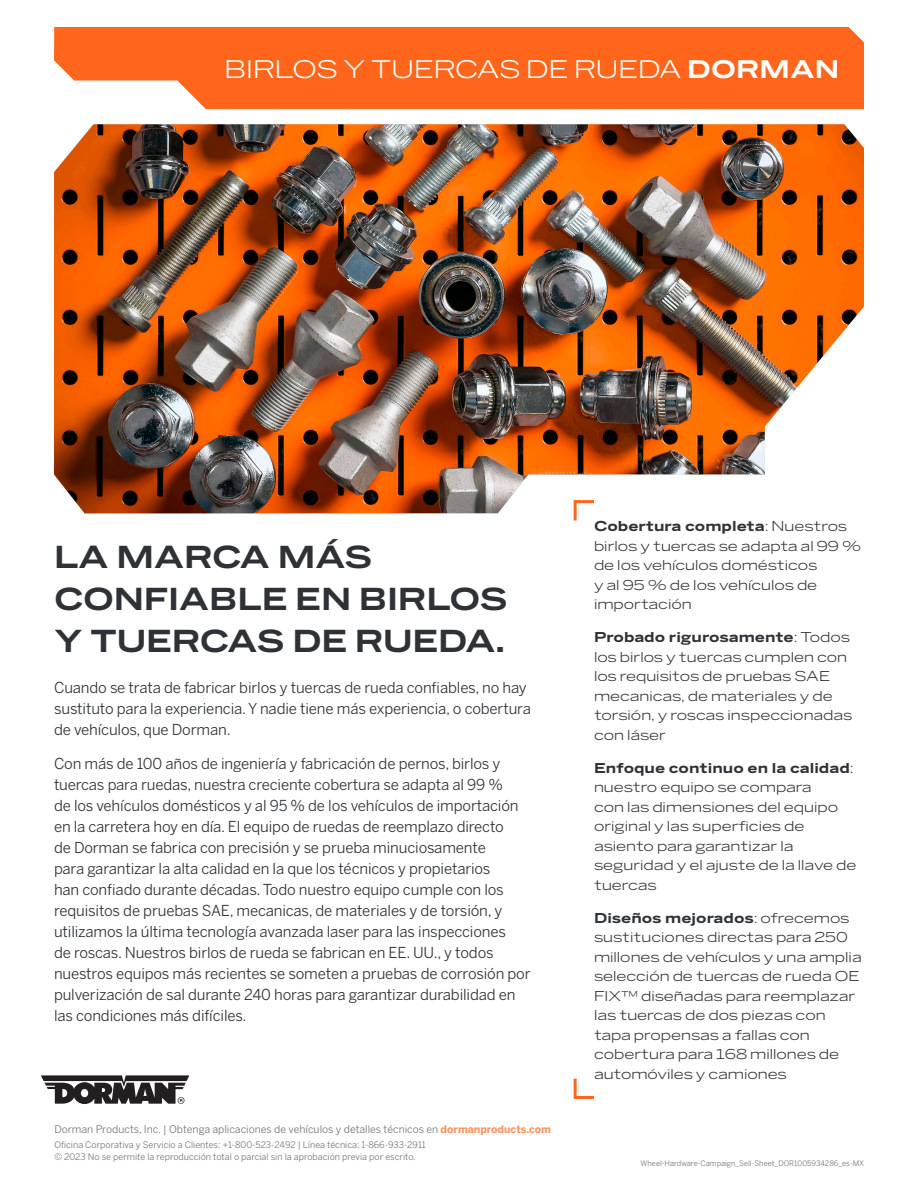
<style>
.page{position:relative;width:918px;height:1188px;background:#fff}
.page>*{position:absolute;margin:0;border:0;box-sizing:border-box;transform-origin:0 0}
.Subheadline{font:700 30px/42px "Benton Sans Wide";letter-spacing:-.01em;color:#2e3237}
.Headline{font:24px "Benton Sans Wide";letter-spacing:.005em;color:#fff}
.Main_Copy{font:15px/21px "Benton Sans";letter-spacing:-.01em;color:#2e3237}
.Value_Bullets{font:13.5px/19.5px "Benton Sans Wide";color:#2e3237}
.t1{font:10.5px "Benton Sans";color:#727376}
.t2{font:9px/12px "Benton Sans";color:#727376}
.t3{font:7.5px "Benton Sans";color:#727376}
.s1{font-weight:700}
.s2{font-weight:700;color:#ff9058}
</style>
<div class="page">
<svg style="left:41px;top:1075px;width:148px;height:29px"></svg>
<img style="left:54px;top:124px;width:810px;height:389px">
<div style="left:54px;top:27px;width:810px;height:82px;background:#ff661c"></div>
<svg style="left:572px;top:499px;width:25px;height:22px"></svg>
<svg style="left:573px;top:1078px;width:21px;height:21px"></svg>
<p class="Headline" style="left:224px;top:54px;width:617px">BIRLOS Y TUERCAS DE RUEDA <span class="s1">DORMAN</span></p>
<p class="Subheadline" style="left:54px;top:537px;width:455px">LA MARCA MÁS<br>CONFIABLE EN BIRLOS<br>Y TUERCAS DE RUEDA.</p>
<p class="Main_Copy" style="left:54px;top:677px;width:479px">Cuando se trata de fabricar birlos y tuercas de rueda confiables, no hay sustituto para la experiencia. Y nadie tiene más experiencia, o cobertura de vehículos, que Dorman.</p>
<p class="Main_Copy" style="left:54px;top:753px;width:478px">Con más de 100 años de ingeniería y fabricación de pernos, birlos y tuercas para ruedas, nuestra creciente cobertura se adapta al 99 %<br>de los vehículos domésticos y al 95 % de los vehículos de importación en la carretera hoy en día. El equipo de ruedas de reemplazo directo<br>de Dorman se fabrica con precisión y se prueba minuciosamente<br>para garantizar la alta calidad en la que los técnicos y propietarios<br>han confiado durante décadas. Todo nuestro equipo cumple con los requisitos de pruebas SAE, mecanicas, de materiales y de torsión, y utilizamos la última tecnología avanzada laser para las inspecciones<br>de roscas. Nuestros birlos de rueda se fabrican en EE. UU., y todos nuestros equipos más recientes se someten a pruebas de corrosión por pulverización de sal durante 240 horas para garantizar durabilidad en las condiciones más difíciles.</p>
<p class="t1" style="left:54px;top:1123px;width:498px">Dorman Products, Inc. | Obtenga aplicaciones de vehículos y detalles técnicos en <span class="s2">dormanproducts.com</span></p>
<p class="t2" style="left:54px;top:1138px;width:373px">Oficina Corporativa y Servicio a Clientes: +1-800-523-2492 | Línea técnica: 1-866-933-2911 © 2023 No se permite la reproducción total o parcial sin la aprobación previa por escrito.</p>
<p class="Value_Bullets" style="left:594px;top:516px;width:269px"><span class="s1">Cobertura completa</span>: Nuestros birlos y tuercas se adapta al 99 % de los vehículos domésticos<br>y al 95 % de los vehículos de importación</p>
<p class="Value_Bullets" style="left:594px;top:627px;width:260px"><span class="s1">Probado rigurosamente</span>: Todos los birlos y tuercas cumplen con los requisitos de pruebas SAE mecanicas, de materiales y de torsión, y roscas inspeccionadas con láser</p>
<p class="Value_Bullets" style="left:594px;top:758px;width:264px"><span class="s1">Enfoque continuo en la calidad</span>: nuestro equipo se compara<br>con las dimensiones del equipo original y las superficies de asiento para garantizar la seguridad y el ajuste de la llave de tuercas</p>
<p class="Value_Bullets" style="left:594px;top:908px;width:269px"><span class="s1">Diseños mejorados</span>: ofrecemos sustituciones directas para 250 millones de vehículos y una amplia selección de tuercas de rueda OE<br>FIX™ diseñadas para reemplazar las tuercas de dos piezas con tapa propensas a fallas con cobertura para 168 millones de automóviles y camiones</p>
<p class="t3" style="left:641px;top:1159px;width:225px">Wheel-Hardware-Campaign_Sell-Sheet_DOR1005934286_es-MX</p>
</div>
